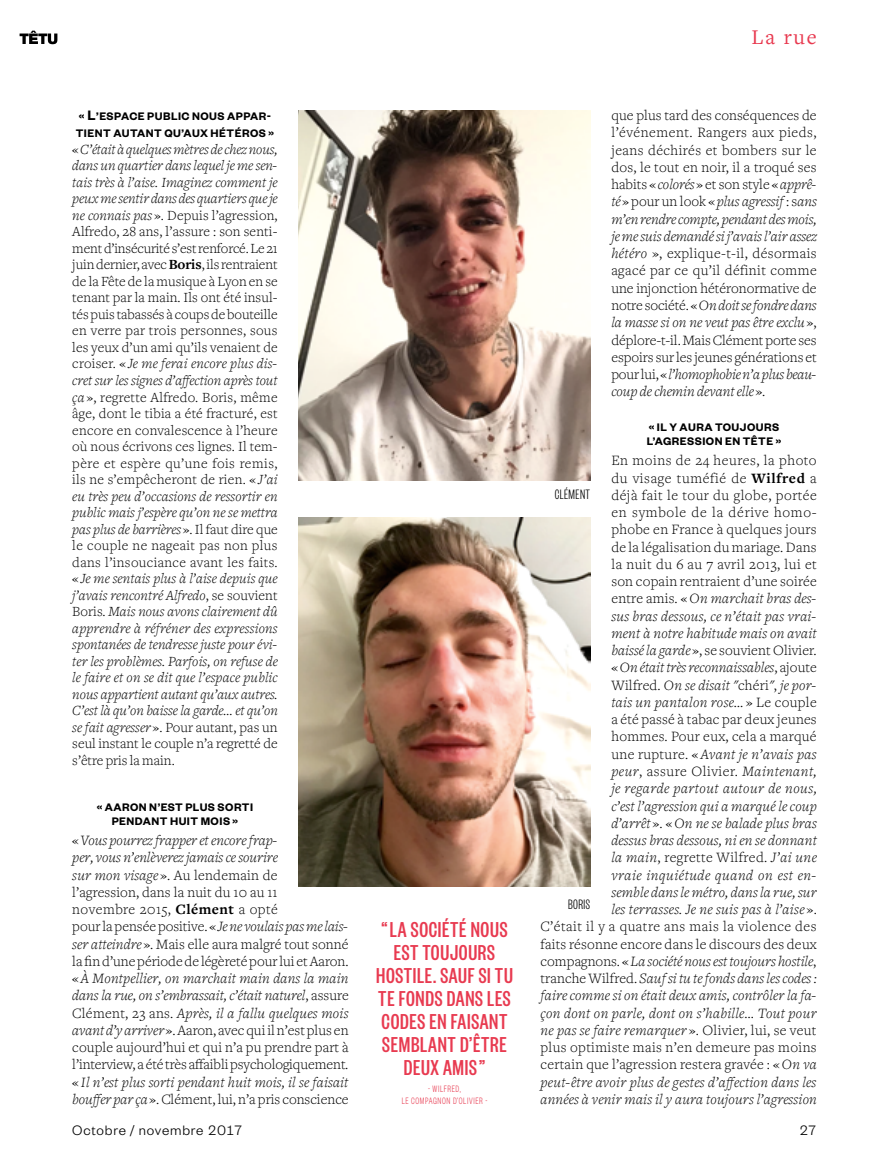
<style>
.page{position:relative;width:872px;height:1170px;background:#fff}
.page>*{position:absolute;margin:0;border:0;box-sizing:border-box;transform-origin:0 0}
.t1{font:500 condensed 23.7px/23px "Founders Grotesk X";letter-spacing:.03em;color:#e83a50;text-align:center}
.t2{font:21.75px "Freight Text Pro";color:#e83a50}
.t3{font:300 15px "Founders Grotesk";letter-spacing:.045em;color:#000}
.t4{font:300 condensed 15px "Founders Grotesk X";letter-spacing:.03em;color:#000}
.t5{font:italic 300 14.85px/17.2px "Freight Text Pro";letter-spacing:.015em;color:#000;text-align:right}
.t6{font:300 14.85px/17.2px "Freight Text Pro";color:#000}
.t7{font:300 14.55px/16.5px "Freight Text Pro";color:#000;text-align:justify}
.t8{font:600 12px/14.2px "Founders Grotesk";letter-spacing:.04em;color:#000}
.t9{font:300 10.2px/12px "Founders Grotesk Condensed";letter-spacing:.08em;color:#e83a50;text-align:center;scale:.8 1}
.s1{font-size:15px}
.s2{font-style:italic}
.s3{font-weight:700}
.s4{font-style:normal}
.s5{font-weight:700;font-style:normal}
</style>
<div class="page">
<img style="left:299px;top:111px;width:291px;height:369px">
<svg style="left:20px;top:31px;width:37px;height:13px"></svg>
<img style="left:299px;top:517px;width:291px;height:369px">
<p class="t8" style="left:76px;top:107px;width:200px;line-height:17.2px">« <span class="s1">L</span>’ESPACE PUBLIC NOUS APPAR-<br>TIENT AUTANT QU’AUX HÉTÉROS »</p>
<p class="t7" style="left:72px;top:140px;width:207px">«<span class="s2">C’était à quelques mètres de chez nous, dans un quartier dans lequel je me sen&shy;tais très à l’aise. Imaginez comment je peux me sentir dans des quartiers que je ne connais pas</span>». Depuis l’agression, Alfredo, 28 ans, l’assure : son senti&shy;ment d’insécurité s’est renforcé.Le 21 juin dernier, avec <span class="s3">Boris</span>, ils rentraient de la Fête de la musique à Lyon en se tenant par la main. Ils ont été insul&shy;tés puis tabassés à coups de bouteille en verre par trois personnes, sous les yeux d’un ami qu’ils venaient de croiser. «<span class="s2">Je me ferai encore plus dis&shy;cret sur les signes d’affection après tout ça</span>», regrette Alfredo. Boris, même âge, dont le tibia a été fracturé, est encore en convalescence à l’heure où nous écrivons ces lignes. Il tem&shy;père et espère qu’une fois remis, ils ne s’empêcheront de rien. «<span class="s2">J’ai eu très peu d’occasions de ressortir en public mais j’espère qu’on ne se mettra pas plus de barrières</span>». Il faut dire que le couple ne nageait pas non plus dans l’insouciance avant les faits. «<span class="s2">Je me sentais plus à l’aise depuis que j’avais rencontré Alfredo</span>, se souvient Boris. <span class="s2">Mais nous avons clairement dû apprendre à réfréner des expressions spontanées de tendresse juste pour évi&shy;ter les problèmes. Parfois, on refuse de le faire et on se dit que l’espace public nous appartient autant qu’aux autres.<br>C’est là qu’on baisse la garde… et qu’on se fait agresser</span>». Pour autant, pas un seul instant le couple n’a regretté de s’être pris la main.</p>
<p class="t8" style="left:97px;top:798px;width:158px;text-align:center">« AARON N’EST PLUS SORTI<br>PENDANT HUIT MOIS »</p>
<p class="t6" style="left:72px;top:831px;width:278px">«<span class="s2">Vous pourrez frapper et encore frap-<br>per, vous n’enlèverez jamais ce sourire<br>sur mon visage</span>». Au lendemain de<br>l’agression, dans la nuit du 10 au 11<br>novembre 2015, <span class="s3">Clément</span> a opté<br>pour la pensée positive. «<span class="s2">Je ne voulais pas me lais&shy;ser atteindre</span>». Mais elle aura malgré tout sonné la fin d’une période de légèreté pour lui et Aaron. «<span class="s2">À Montpellier, on marchait main dans la main dans la rue, on s’embrassait, c’était naturel</span>, assure Clément, 23 ans. <span class="s2">Après, il a fallu quelques mois avant d’y arriver</span>». Aaron, avec qui il n’est plus en couple aujourd’hui et qui n’a pu prendre part à l’interview, a été très affaibli psychologiquement. «<span class="s2">Il n’est plus sorti pendant huit mois, il se faisait bouffer par ça</span>». Clément, lui, n’a pris conscience</p>
<h1 class="t1" style="left:376px;top:917px;width:138px">“LA SOCIÉTÉ NOUS<br>EST TOUJOURS<br>HOSTILE. SAUF SI TU<br>TE FONDS DANS LES<br>CODES EN FAISANT<br>SEMBLANT D’ÊTRE<br>DEUX AMIS”</h1>
<p class="t9" style="left:402px;top:1082px;width:108px">- WILFRED,<br>LE COMPAGNON D’OLIVIER -</p>
<h2 class="t2" style="left:751px;top:23px;width:67px">La rue</h2>
<p class="t6" style="left:611px;top:106px;width:207px;text-align:justify">que plus tard des conséquences de l’événement. Rangers aux pieds, jeans déchirés et bombers sur le dos, le tout en noir, il a troqué ses habits «<span class="s2">colorés</span>» et son style «<span class="s2">apprê&shy;té</span>» pour un look «<span class="s2">plus agressif</span> : s<span class="s2">ans m’en rendre compte, pendant des mois, je me suis demandé si j’avais l’air assez hétéro</span> », explique-t-il, désormais agacé par ce qu’il définit comme une injonction hétéronormative de notre société. «<span class="s2">On doit se fondre dans la masse si on ne veut pas être exclu</span>», déplore-t-il. Mais Clément porte ses espoirs sur les jeunes générations et pour lui, «<span class="s2">l’homophobie n’a plus beau&shy;coup de chemin devant elle</span>».</p>
<p class="t8" style="left:647px;top:419px;width:136px">« IL Y AURA TOUJOURS<br>L’AGRESSION EN TÊTE »</p>
<p class="t5" style="left:540px;top:451px;width:278px"><span class="s4">En moins de 24 heures, la photo<br>du visage tuméfié de</span> <span class="s5">Wilfred</span> <span class="s4">a<br>déjà fait le tour du globe, portée<br>en symbole de la dérive homo-<br>phobe en France à quelques jours<br>de la légalisation du mariage. Dans<br>la nuit du 6 au 7 avril 2013, lui et<br>son copain rentraient d’une soirée<br>entre amis. «</span>On marchait bras des-<br>sus bras dessous, ce n’était pas vrai-<br>ment à notre habitude mais on avait<br>baissé la garde<span class="s4">», se souvient Olivier.<br>«</span>On était très reconnaissables<span class="s4">, ajoute<br>Wilfred.</span> On se disait "<span class="s4">chéri</span>"<span class="s4">,</span> je por-<br>tais un pantalon rose…<span class="s4">» Le couple<br>a été passé à tabac par deux jeunes<br>hommes. Pour eux, cela a marqué<br>une rupture. «</span>Avant je n’avais pas<br>peur<span class="s4">, assure Olivier.</span> Maintenant,<br>je regarde partout autour de nous,<br>c’est l’agression qui a marqué le coup<br>d’arrêt<span class="s4">». «</span>On ne se balade plus bras<br>dessus bras dessous, ni en se donnant<br>la main<span class="s4">, regrette Wilfred.</span> J’ai une<br>vraie inquiétude quand on est en-<br>semble dans le métro, dans la rue, sur<br>les terrasses. Je ne suis pas à l’aise<span class="s4">».<br>C’était il y a quatre ans mais la violence des faits résonne encore dans le discours des deux compagnons. «</span>La société nous est toujours hostile<span class="s4">, tranche Wilfred.</span> Sauf si tu te fonds dans les codes: faire comme si on était deux amis, contrôler la fa&shy;çon dont on parle, dont on s’habille… Tout pour ne pas se faire remarquer<span class="s4">». Olivier, lui, se veut plus optimiste mais n’en demeure pas moins certain que l’agression restera gravée : «</span>On va peut-être avoir plus de gestes d’affection dans les années à venir mais il y aura toujours l’agression</p>
<p class="t4" style="left:555px;top:485px;width:37px">CLÉMENT</p>
<p class="t4" style="left:568px;top:895px;width:24px">BORIS</p>
<p class="t3" style="left:72px;top:1120px;width:172px">Octobre / novembre 2017</p>
<p class="t3" style="left:799px;top:1120px;width:19px">27</p>
</div>
